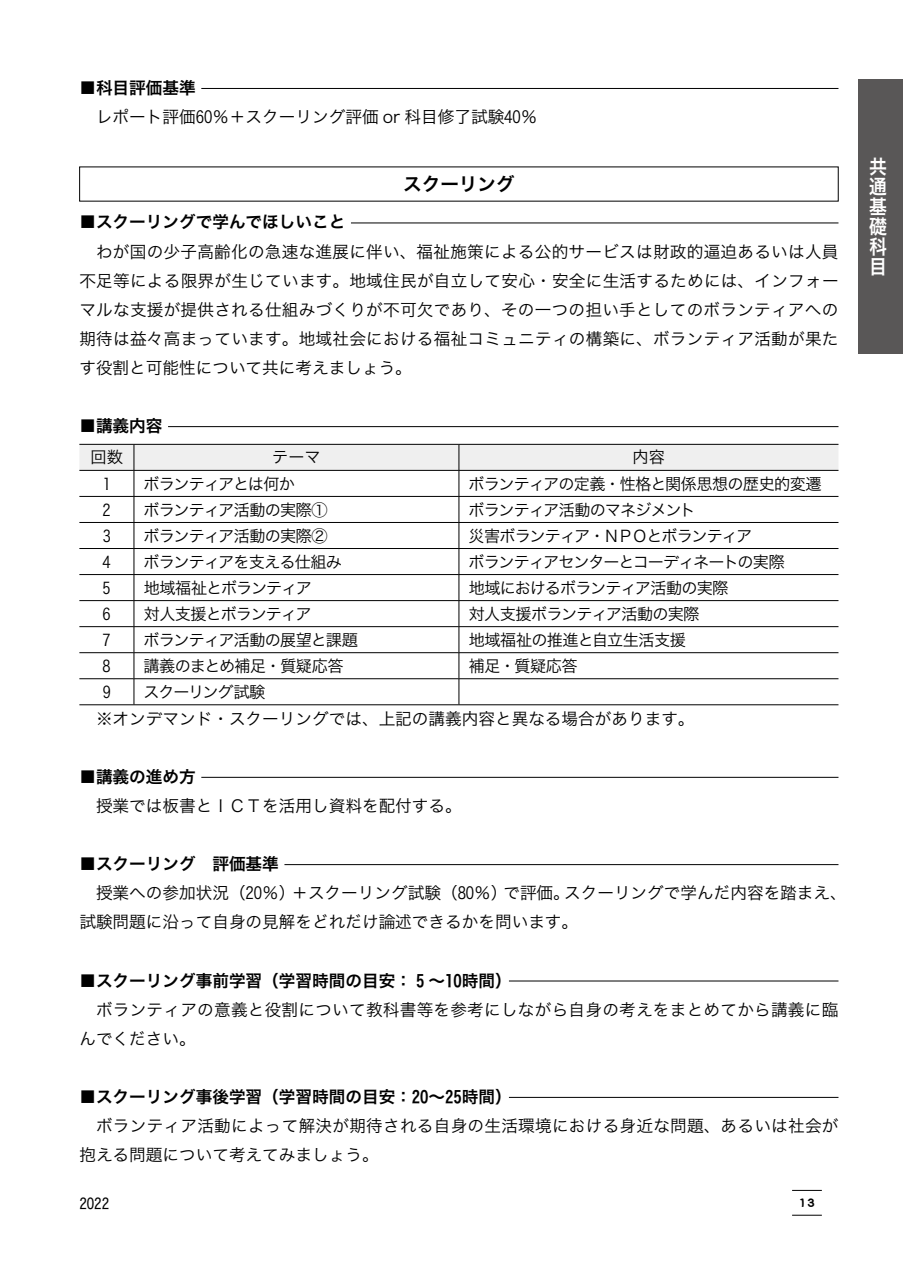
<style>
.page{position:relative;width:903px;height:1275px;background:#fff}
.page>*{position:absolute;margin:0;border:0;box-sizing:border-box;transform-origin:0 0}
.t1{font:19.78px/19.8px "Hira Kaku Pro W6";color:#fff;text-align:justify;scale:.9 1}
.t2{font:18.55px "Hira Kaku Pro W6";color:#000}
.t3{font:16.62px/29.1px "Hira Kaku Pro W3";color:#000}
.t4{font:16.62px "Hira Kaku Pro W6";color:#000}
.t5{font:16.1px "Hira Kaku Pro W3";letter-spacing:-.055em;color:#000}
.t6{font:16.1px "Hira Kaku Pro W3";letter-spacing:-.075em;color:#000}
.t7{font:16.1px "Hira Kaku Pro W3";letter-spacing:-.03em;color:#000}
.t8{font:16.1px "Hira Kaku Pro W3";letter-spacing:-.035em;color:#000}
.t9{font:14.88px "Hira Kaku Std W4";color:#000}
.t10{font:12.42px "DFPOP2 Std W9";color:#000}
</style>
<div class="page">
<hr style="left:792px;top:1190px;width:30px;height:1px;background:#000">
<hr style="left:792px;top:1215px;width:30px;height:1px;background:#000">
<div style="left:858px;top:79px;width:45px;height:274px;background:#595757"></div>
<hr style="left:201px;top:88px;width:637px;height:1px;background:#000">
<hr style="left:351px;top:223px;width:487px;height:1px;background:#000">
<hr style="left:168px;top:426px;width:670px;height:1px;background:#000">
<hr style="left:79px;top:704px;width:55px;height:1px;background:#000">
<hr style="left:134px;top:704px;width:325px;height:1px;background:#000">
<hr style="left:459px;top:704px;width:379px;height:1px;background:#000">
<svg style="left:79px;top:444px;width:759px;height:260px"></svg>
<hr style="left:79px;top:496px;width:55px;height:1px;background:#000">
<hr style="left:134px;top:496px;width:325px;height:1px;background:#000">
<hr style="left:459px;top:496px;width:379px;height:1px;background:#000">
<hr style="left:79px;top:522px;width:55px;height:1px;background:#000">
<hr style="left:134px;top:522px;width:325px;height:1px;background:#000">
<hr style="left:459px;top:522px;width:379px;height:1px;background:#000">
<hr style="left:79px;top:548px;width:55px;height:1px;background:#000">
<hr style="left:134px;top:548px;width:325px;height:1px;background:#000">
<hr style="left:459px;top:548px;width:379px;height:1px;background:#000">
<hr style="left:79px;top:574px;width:55px;height:1px;background:#000">
<hr style="left:134px;top:574px;width:325px;height:1px;background:#000">
<hr style="left:459px;top:574px;width:379px;height:1px;background:#000">
<hr style="left:79px;top:600px;width:55px;height:1px;background:#000">
<hr style="left:134px;top:600px;width:325px;height:1px;background:#000">
<hr style="left:459px;top:600px;width:379px;height:1px;background:#000">
<hr style="left:79px;top:626px;width:55px;height:1px;background:#000">
<hr style="left:134px;top:626px;width:325px;height:1px;background:#000">
<hr style="left:459px;top:626px;width:379px;height:1px;background:#000">
<hr style="left:79px;top:652px;width:55px;height:1px;background:#000">
<hr style="left:134px;top:652px;width:325px;height:1px;background:#000">
<hr style="left:459px;top:652px;width:379px;height:1px;background:#000">
<hr style="left:79px;top:678px;width:55px;height:1px;background:#000">
<hr style="left:134px;top:678px;width:325px;height:1px;background:#000">
<hr style="left:459px;top:678px;width:379px;height:1px;background:#000">
<hr style="left:201px;top:777px;width:637px;height:1px;background:#000">
<hr style="left:284px;top:864px;width:554px;height:1px;background:#000">
<hr style="left:509px;top:981px;width:329px;height:1px;background:#000">
<hr style="left:509px;top:1097px;width:329px;height:1px;background:#000">
<p class="t4" style="left:79px;top:73px;width:118px">■科目評価基準</p>
<p class="t3" style="left:96px;top:101px;width:443px">レポート評価60％＋スクーリング評価 or 科目修了試験40％</p>
<p class="t2" style="left:403px;top:167px;width:113px">スクーリング</p>
<p class="t4" style="left:79px;top:207px;width:268px">■スクーリングで学んでほしいこと</p>
<p class="t3" style="left:79px;top:236px;width:761px;text-align:justify;text-indent:17px">わが国の少子高齢化の急速な進展に伴い、福祉施策による公的サービスは財政的逼迫あるいは人員不足等による限界が生じています。地域住民が自立して安心・安全に生活するためには、インフォーマルな支援が提供される仕組みづくりが不可欠であり、その一つの担い手としてのボランティアへの期待は益々高まっています。地域社会における福祉コミュニティの構築に、ボランティア活動が果たす役割と可能性について共に考えましょう。</p>
<p class="t4" style="left:79px;top:411px;width:85px">■講義内容</p>
<p class="t5" style="left:91px;top:443px;width:34px">回数</p>
<p class="t5" style="left:272px;top:443px;width:50px">テーマ</p>
<p class="t5" style="left:632px;top:443px;width:34px">内容</p>
<p class="t5" style="left:103px;top:469px;width:10px">1</p>
<p class="t6" style="left:144px;top:469px;width:153px">ボランティアとは何か</p>
<p class="t5" style="left:468px;top:469px;width:355px">ボランティアの定義・性格と関係思想の歴史的変遷</p>
<p class="t5" style="left:103px;top:495px;width:10px">2</p>
<p class="t5" style="left:144px;top:495px;width:186px">ボランティア活動の実際①</p>
<p class="t5" style="left:468px;top:495px;width:229px">ボランティア活動のマネジメント</p>
<p class="t5" style="left:103px;top:521px;width:10px">3</p>
<p class="t5" style="left:144px;top:521px;width:186px">ボランティア活動の実際②</p>
<p class="t6" style="left:469px;top:521px;width:285px">災害ボランティア・ＮＰＯとボランティア</p>
<p class="t5" style="left:103px;top:547px;width:10px">4</p>
<p class="t5" style="left:144px;top:547px;width:200px">ボランティアを支える仕組み</p>
<p class="t5" style="left:468px;top:547px;width:317px">ボランティアセンターとコーディネートの実際</p>
<p class="t5" style="left:103px;top:573px;width:10px">5</p>
<p class="t5" style="left:144px;top:573px;width:170px">地域福祉とボランティア</p>
<p class="t5" style="left:469px;top:573px;width:261px">地域におけるボランティア活動の実際</p>
<p class="t5" style="left:103px;top:599px;width:10px">6</p>
<p class="t5" style="left:144px;top:599px;width:169px">対人支援とボランティア</p>
<p class="t5" style="left:469px;top:599px;width:232px">対人支援ボランティア活動の実際</p>
<p class="t5" style="left:103px;top:625px;width:10px">7</p>
<p class="t5" style="left:144px;top:625px;width:216px">ボランティア活動の展望と課題</p>
<p class="t7" style="left:469px;top:625px;width:219px">地域福祉の推進と自立生活支援</p>
<p class="t5" style="left:103px;top:651px;width:10px">8</p>
<p class="t8" style="left:144px;top:651px;width:201px">講義のまとめ補足・質疑応答</p>
<p class="t5" style="left:469px;top:651px;width:110px">補足・質疑応答</p>
<p class="t5" style="left:103px;top:677px;width:10px">9</p>
<p class="t5" style="left:143px;top:677px;width:123px">スクーリング試験</p>
<p class="t3" style="left:96px;top:703px;width:600px">※オンデマンド・スクーリングでは、上記の講義内容と異なる場合があります。</p>
<p class="t4" style="left:79px;top:762px;width:118px">■講義の進め方</p>
<p class="t3" style="left:96px;top:790px;width:367px">授業では板書とＩＣＴを活用し資料を配付する。</p>
<p class="t4" style="left:79px;top:849px;width:201px">■スクーリング　評価基準</p>
<p class="t3" style="left:79px;top:877px;width:769px;text-indent:17px">授業への参加状況（20％）＋スクーリング試験（80％）で評価。スクーリングで学んだ内容を踏まえ、試験問題に沿って自身の見解をどれだけ論述できるかを問います。</p>
<p class="t4" style="left:79px;top:965px;width:434px">■スクーリング事前学習（学習時間の目安： 5 ～10時間）</p>
<p class="t3" style="left:79px;top:994px;width:760px;text-indent:17px">ボランティアの意義と役割について教科書等を参考にしながら自身の考えをまとめてから講義に臨んでください。</p>
<p class="t4" style="left:79px;top:1082px;width:434px">■スクーリング事後学習（学習時間の目安：20～25時間）</p>
<p class="t3" style="left:79px;top:1110px;width:761px;text-indent:17px">ボランティア活動によって解決が期待される自身の生活環境における身近な問題、あるいは社会が抱える問題について考えてみましょう。</p>
<p class="t9" style="left:79px;top:1192px;width:31px">2022</p>
<p class="t10" style="left:798px;top:1196px;width:18px">13</p>
<p class="t1" style="left:869px;top:156px;width:21px">共通基礎科目</p>
</div>
